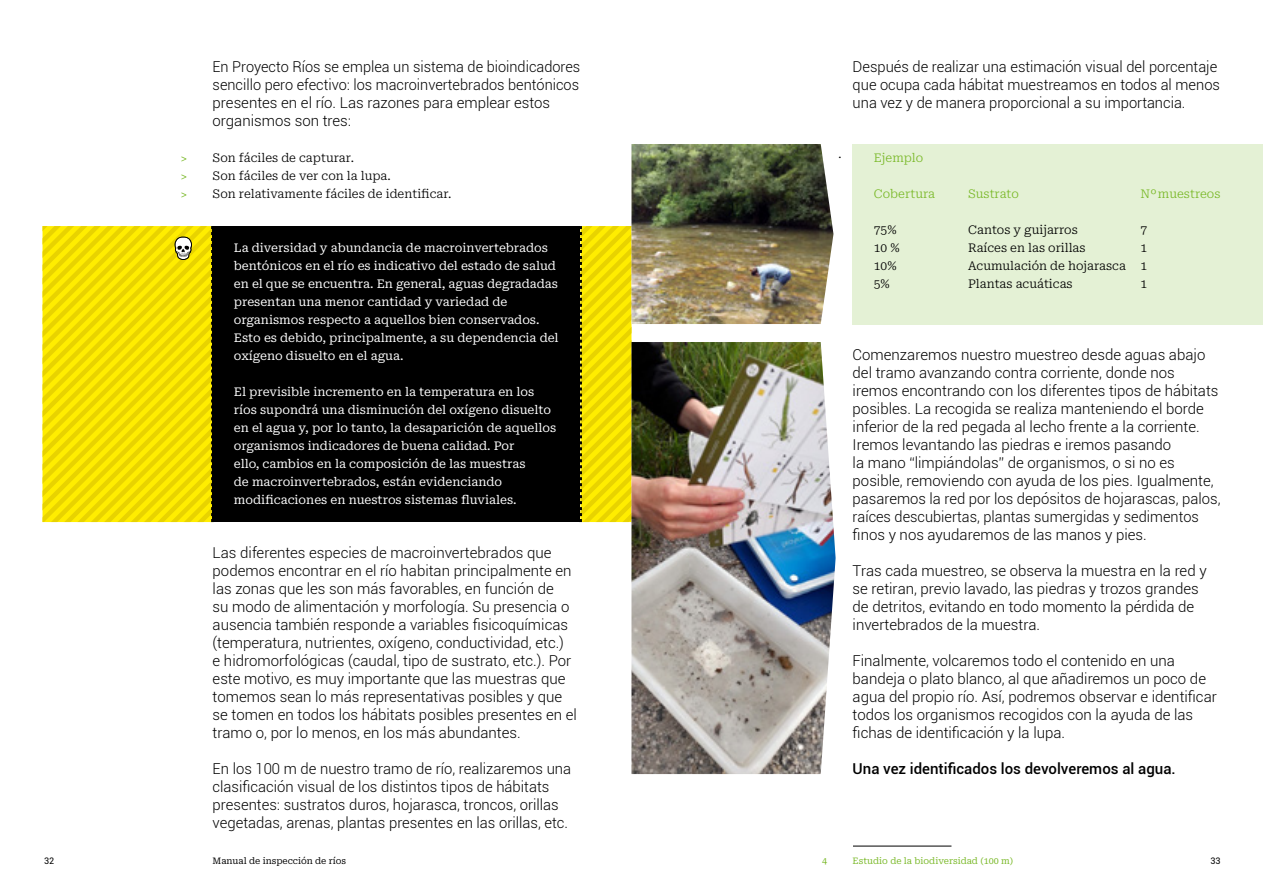
<style>
.page{position:relative;width:1263px;height:893px;background:#fff}
.page>*{position:absolute;margin:0;border:0;box-sizing:border-box;transform-origin:0 0}
.t1{font:300 15px/18px "Roboto";color:#000}
.t2{font:500 15px "Roboto";color:#000}
.t3{font:12px/18px "Roboto Serif";color:#fff}
.t4{font:300 12px/18px "Roboto Serif";color:#000}
.t5{font:300 12px/18px "Roboto Serif";color:#7ab929;text-align:justify}
.t6{font:10.5px "Roboto Serif";color:#000}
.t7{font:9px "Roboto Serif";color:#7ab929}
.t8{font:9px "Roboto Serif";color:#000}
.t9{font:9px "Roboto";color:#000}
</style>
<div class="page">
<svg style="left:198px;top:226px;width:13px;height:296px;background:#f3e000"></svg>
<div style="left:214px;top:226px;width:277px;height:296px;background:#000"></div>
<svg style="left:211px;top:226px;width:3px;height:296px"></svg>
<svg style="left:491px;top:226px;width:140px;height:296px;background:#4e4800"></svg>
<svg style="left:43px;top:226px;width:149px;height:296px;background:#f3df01"></svg>
<div style="left:853px;top:144px;width:410px;height:180px;background:#e4f1d5"></div>
<img style="left:631px;top:144px;width:202px;height:180px">
<img style="left:631px;top:342px;width:205px;height:432px">
<hr style="left:853px;top:846px;width:98px;height:1px;background:#000">
<p class="t5" style="left:180px;top:149px;width:8px">&gt; &gt; &gt;</p>
<p class="t1" style="left:213px;top:57px;width:369px">En Proyecto Ríos se emplea un sistema de bioindicadores sencillo pero efectivo: los macroinvertebrados bentónicos presentes en el río. Las razones para emplear estos organismos son tres:</p>
<p class="t4" style="left:213px;top:148px;width:240px">Son fáciles de capturar.<br>Son fáciles de ver con la lupa.<br>Son relativamente fáciles de identificar.</p>
<p class="t3" style="left:234px;top:238px;width:326px">La diversidad y abundancia de macroinvertebrados bentónicos en el río es indicativo del estado de salud en el que se encuentra. En general, aguas degradadas presentan una menor cantidad y variedad de organismos respecto a aquellos bien conservados.<br>Esto es debido, principalmente, a su dependencia del oxígeno disuelto en el agua.</p>
<p class="t3" style="left:234px;top:382px;width:324px">El previsible incremento en la temperatura en los ríos supondrá una disminución del oxígeno disuelto en el agua y, por lo tanto, la desaparición de aquellos organismos indicadores de buena calidad. Por<br>ello, cambios en la composición de las muestras<br>de macroinvertebrados, están evidenciando modificaciones en nuestros sistemas fluviales.</p>
<p class="t1" style="left:213px;top:543px;width:366px">Las diferentes especies de macroinvertebrados que podemos encontrar en el río habitan principalmente en las zonas que les son más favorables, en función de<br>su modo de alimentación y morfología. Su presencia o ausencia también responde a variables fisicoquímicas (temperatura, nutrientes, oxígeno, conductividad, etc.)<br>e hidromorfológicas (caudal, tipo de sustrato, etc.). Por este motivo, es muy importante que las muestras que tomemos sean lo más representativas posibles y que se tomen en todos los hábitats posibles presentes en el tramo o, por lo menos, en los más abundantes.</p>
<p class="t1" style="left:213px;top:759px;width:360px">En los 100 m de nuestro tramo de río, realizaremos una clasificación visual de los distintos tipos de hábitats presentes: sustratos duros, hojarasca, troncos, orillas vegetadas, arenas, plantas presentes en las orillas, etc.</p>
<p class="t1" style="left:853px;top:57px;width:369px">Después de realizar una estimación visual del porcentaje que ocupa cada hábitat muestreamos en todos al menos una vez y de manera proporcional a su importancia.</p>
<p class="t6" style="left:838px;top:148px;width:4px">·</p>
<p class="t5" style="left:874px;top:148px;width:51px">Ejemplo</p>
<p class="t5" style="left:874px;top:184px;width:63px">Cobertura</p>
<p class="t5" style="left:968px;top:184px;width:52px">Sustrato</p>
<p class="t5" style="left:1141px;top:184px;width:81px">Nº muestreos</p>
<p class="t4" style="left:874px;top:220px;width:24px">75%</p>
<p class="t4" style="left:968px;top:220px;width:111px">Cantos y guijarros</p>
<p class="t4" style="left:1141px;top:220px;width:8px">7</p>
<p class="t4" style="left:874px;top:238px;width:27px">10 %</p>
<p class="t4" style="left:968px;top:238px;width:119px">Raíces en las orillas</p>
<p class="t4" style="left:1141px;top:238px;width:8px">1</p>
<p class="t4" style="left:874px;top:256px;width:24px">10%</p>
<p class="t4" style="left:968px;top:256px;width:181px">Acumulación de hojarasca 1</p>
<p class="t4" style="left:874px;top:274px;width:17px">5%</p>
<p class="t4" style="left:968px;top:274px;width:106px">Plantas acuáticas</p>
<p class="t4" style="left:1141px;top:274px;width:8px">1</p>
<p class="t1" style="left:853px;top:345px;width:369px">Comenzaremos nuestro muestreo desde aguas abajo del tramo avanzando contra corriente, donde nos iremos encontrando con los diferentes tipos de hábitats posibles. La recogida se realiza manteniendo el borde inferior de la red pegada al lecho frente a la corriente.<br>Iremos levantando las piedras e iremos pasando<br>la mano “limpiándolas” de organismos, o si no es posible, removiendo con ayuda de los pies. Igualmente, pasaremos la red por los depósitos de hojarascas, palos, raíces descubiertas, plantas sumergidas y sedimentos finos y nos ayudaremos de las manos y pies.</p>
<p class="t1" style="left:853px;top:561px;width:356px">Tras cada muestreo, se observa la muestra en la red y se retiran, previo lavado, las piedras y trozos grandes de detritos, evitando en todo momento la pérdida de invertebrados de la muestra.</p>
<p class="t1" style="left:853px;top:651px;width:366px">Finalmente, volcaremos todo el contenido en una bandeja o plato blanco, al que añadiremos un poco de agua del propio río. Así, podremos observar e identificar todos los organismos recogidos con la ayuda de las fichas de identificación y la lupa.</p>
<p class="t2" style="left:853px;top:758px;width:325px">Una vez identificados los devolveremos al agua.</p>
<p class="t9" style="left:44px;top:854px;width:12px">32</p>
<p class="t8" style="left:213px;top:853px;width:135px">Manual de inspección de ríos</p>
<p class="t9" style="left:1210px;top:854px;width:12px">33</p>
<p class="t7" style="left:822px;top:853px;width:7px">4</p>
<p class="t7" style="left:853px;top:853px;width:162px">Estudio de la biodiversidad (100 m)</p>
</div>
